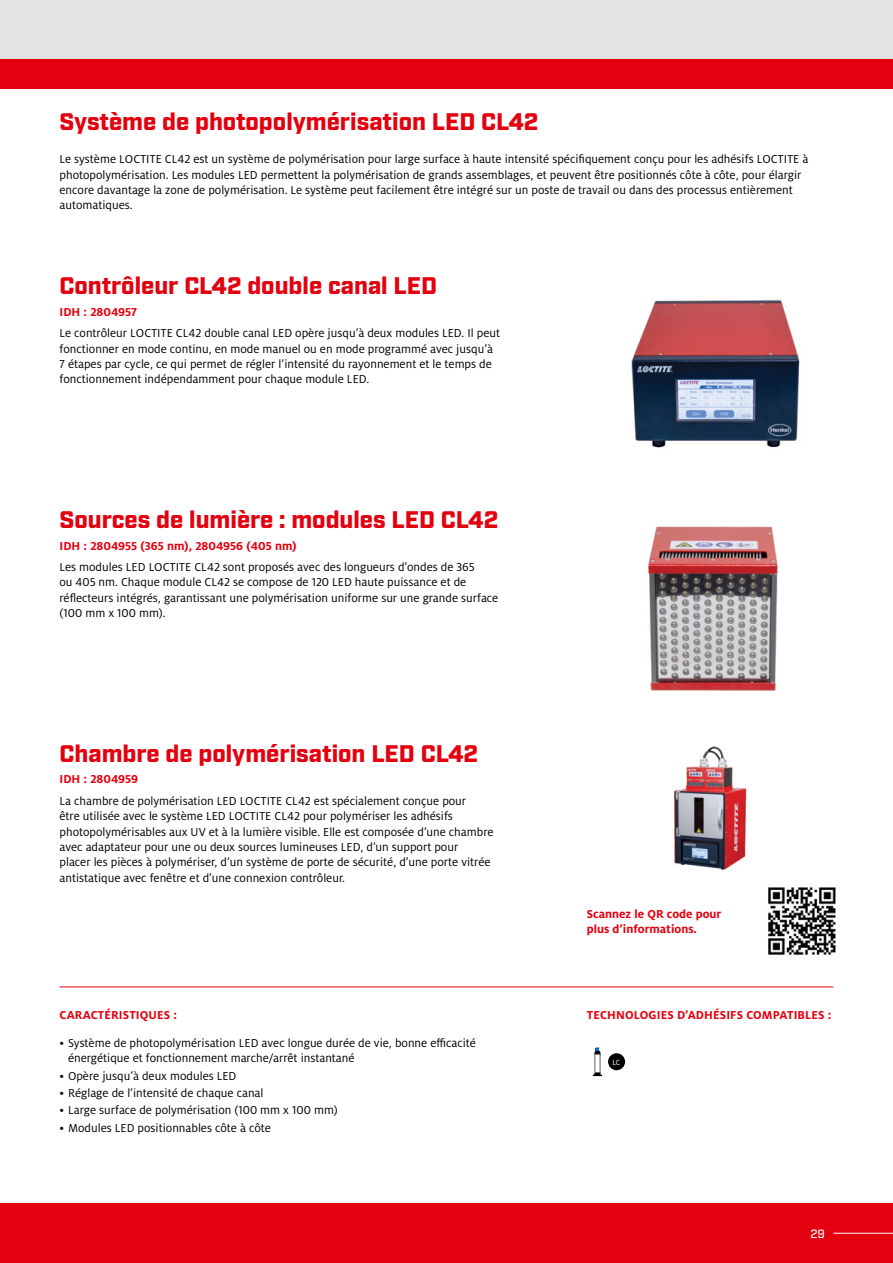
<style>
.page{position:relative;width:893px;height:1263px;background:#fff}
.page>*{position:absolute;margin:0;border:0;box-sizing:border-box;transform-origin:0 0}
.t1{font:900 24px "Industry";color:#e3000f}
.t2{font:12.75px/15.3px "Henkel Milo";color:#000}
.t3{font:700 12.75px/15.3px "Henkel Milo";color:#e3000f}
.t4{font:500 12px "Industry";color:#fff}
.t5{font:8.25px "Henkel Milo";color:#fff}
</style>
<div class="page">
<div style="left:0;top:1203px;width:893px;height:60px;background:#e3000f"></div>
<hr style="left:833px;top:1233px;width:60px;height:1px;background:#fff">
<div style="left:0;top:0;width:893px;height:60px;background:#e3e3e3"></div>
<img style="left:631px;top:299px;width:169px;height:149px">
<img style="left:648px;top:526px;width:130px;height:165px">
<hr style="left:60px;top:986px;width:773px;height:1px;background:#e3000f">
<svg style="left:593px;top:1072px;width:9px;height:4px"></svg>
<svg style="left:594px;top:1050px;width:6px;height:7px"></svg>
<div style="left:595px;top:1054px;width:5px;height:18px;background:#fff"></div>
<div style="left:594px;top:1054px;width:6px;height:19px;border:1px solid #636466"></div>
<img style="left:674px;top:746px;width:73px;height:125px">
<div style="left:0;top:60px;width:893px;height:29px;background:#e3000f"></div>
<img style="left:768px;top:887px;width:68px;height:68px">
<div style="left:608px;top:1053px;width:17px;height:17px;background:#000;border-radius:50%"></div>
<h1 class="t1" style="left:60px;top:107px;width:480px">Système de photopolymérisation LED CL42</h1>
<p class="t2" style="left:60px;top:152px;width:750px">Le système LOCTITE CL42 est un système de polymérisation pour large surface à haute intensité spécifiquement conçu pour les adhésifs LOCTITE à photopolymérisation. Les modules LED permettent la polymérisation de grands assemblages, et peuvent être positionnés côte à côte, pour élargir encore davantage la zone de polymérisation. Le système peut facilement être intégré sur un poste de travail ou dans des processus entièrement automatiques.</p>
<h1 class="t1" style="left:60px;top:271px;width:379px">Contrôleur CL42 double canal LED</h1>
<p class="t3" style="left:60px;top:304px;width:79px">IDH : 2804957</p>
<p class="t2" style="left:60px;top:326px;width:442px">Le contrôleur LOCTITE CL42 double canal LED opère jusqu’à deux modules LED. Il peut fonctionner en mode continu, en mode manuel ou en mode programmé avec jusqu’à 7 étapes par cycle, ce qui permet de régler l’intensité du rayonnement et le temps de fonctionnement indépendamment pour chaque module LED.</p>
<h1 class="t1" style="left:60px;top:505px;width:440px">Sources de lumière : modules LED CL42</h1>
<p class="t3" style="left:60px;top:538px;width:239px">IDH : 2804955 (365 nm), 2804956 (405 nm)</p>
<p class="t2" style="left:60px;top:560px;width:440px">Les modules LED LOCTITE CL42 sont proposés avec des longueurs d’ondes de 365<br>ou 405 nm. Chaque module CL42 se compose de 120 LED haute puissance et de réflecteurs intégrés, garantissant une polymérisation uniforme sur une grande surface (100 mm x 100 mm).</p>
<h1 class="t1" style="left:60px;top:739px;width:420px">Chambre de polymérisation LED CL42</h1>
<p class="t3" style="left:60px;top:772px;width:80px">IDH : 2804959</p>
<p class="t2" style="left:60px;top:793px;width:435px">La chambre de polymérisation LED LOCTITE CL42 est spécialement conçue pour<br>être utilisée avec le système LED LOCTITE CL42 pour polymériser les adhésifs photopolymérisables aux UV et à la lumière visible. Elle est composée d’une chambre avec adaptateur pour une ou deux sources lumineuses LED, d’un support pour<br>placer les pièces à polymériser, d’un système de porte de sécurité, d’une porte vitrée antistatique avec fenêtre et d’une connexion contrôleur.</p>
<p class="t3" style="left:60px;top:1007px;width:119px">CARACTÉRISTIQUES :</p>
<p class="t2" style="left:68px;top:1035px;width:409px;text-indent:-9px">• Système de photopolymérisation LED avec longue durée de vie, bonne efficacité énergétique et fonctionnement marche/arrêt instantané</p>
<p class="t2" style="left:60px;top:1068px;width:178px">• Opère jusqu’à deux modules LED</p>
<p class="t2" style="left:60px;top:1085px;width:205px">• Réglage de l’intensité de chaque canal</p>
<p class="t2" style="left:60px;top:1103px;width:280px">• Large surface de polymérisation (100 mm x 100 mm)</p>
<p class="t2" style="left:60px;top:1120px;width:213px">• Modules LED positionnables côte à côte</p>
<p class="t3" style="left:587px;top:906px;width:136px">Scannez le QR code pour plus d’informations.</p>
<p class="t3" style="left:587px;top:1007px;width:246px">TECHNOLOGIES D’ADHÉSIFS COMPATIBLES :</p>
<p class="t5" style="left:612px;top:1058px;width:9px">LC</p>
<p class="t4" style="left:810px;top:1226px;width:16px">29</p>
</div>
